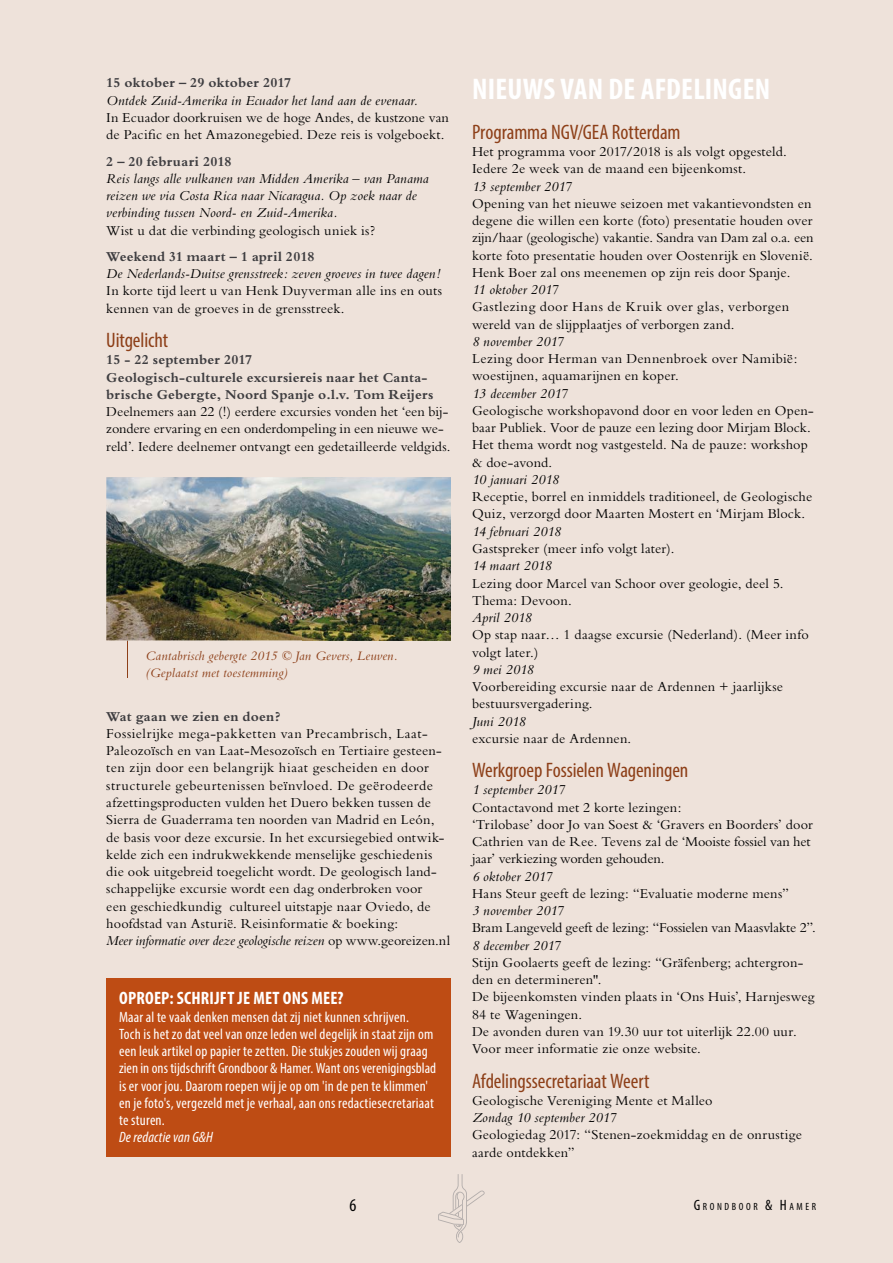
<style>
.page{position:relative;width:893px;height:1263px;background:#eee2da}
.page>*{position:absolute;margin:0;border:0;box-sizing:border-box;transform-origin:0 0}
.t1{font:700 condensed 30px "Myriad Pro";letter-spacing:.005em;color:#fff}
.t2{font:condensed 21px "Myriad Pro";letter-spacing:-.005em;color:#8d3f18}
.t3{font:700 condensed 18px "Myriad Pro";letter-spacing:.01em;color:#fff}
.t4{font:condensed 18px "Myriad Pro";color:#000}
.t5{font:condensed 15px/17.2px "Myriad Pro";letter-spacing:.01em;color:#fff}
.t6{font:italic condensed 15px "Myriad Pro";letter-spacing:.01em;color:#fff}
.t7{font:14.25px/17.2px "M Bembo";letter-spacing:.01em;color:#000}
.t8{font:italic 14.25px/17.2px "M Bembo";letter-spacing:.01em;color:#000}
.t9{font:700 14.25px/17.2px "M Bembo";letter-spacing:.015em;color:#3e3d40}
.t10{font:14.25px/17.2px "M Bembo";letter-spacing:.03em;color:#000}
.t11{font:italic 13.5px/17.2px "M Bembo";letter-spacing:.015em;color:#8d3f18}
.t12{font:condensed 10.5px "Myriad Pro";letter-spacing:.245em;color:#000}
.s1{font-style:italic}
.s2{font-size:15px}
</style>
<div class="page">
<svg style="left:438px;top:1174px;width:47px;height:69px"></svg>
<hr style="left:127px;top:634px;width:1px;height:44px;background:#8d3f18">
<img style="left:106px;top:477px;width:345px;height:163px">
<div style="left:106px;top:979px;width:345px;height:178px;background:#be4c14"></div>
<p class="t9" style="left:106px;top:74px;width:186px">15 oktober – 29 oktober 2017</p>
<p class="t8" style="left:106px;top:92px;width:313px">Ontdek Zuid-Amerika in Ecuador het land aan de evenaar.</p>
<p class="t7" style="left:106px;top:109px;width:344px">In Ecuador doorkruisen we de hoge Andes, de kustzone van de Pacific en het Amazonegebied. Deze reis is volgeboekt.</p>
<p class="t9" style="left:106px;top:152px;width:127px">2 – 20 februari 2018</p>
<p class="t8" style="left:106px;top:170px;width:324px">Reis langs alle vulkanen van Midden Amerika – van Panama reizen we via Costa Rica naar Nicaragua. Op zoek naar de verbinding tussen Noord- en Zuid-Amerika.</p>
<p class="t7" style="left:106px;top:221px;width:270px">Wist u dat die verbinding geologisch uniek is?</p>
<p class="t9" style="left:106px;top:248px;width:210px">Weekend 31 maart – 1 april 2018</p>
<p class="t8" style="left:106px;top:265px;width:336px">De Nederlands-Duitse grensstreek: zeven groeves in twee dagen!</p>
<p class="t7" style="left:106px;top:282px;width:337px">In korte tijd leert u van Henk Duyverman alle ins en outs kennen van de groeves in de grensstreek.</p>
<h2 class="t2" style="left:106px;top:327px;width:63px">Uitgelicht</h2>
<p class="t9" style="left:106px;top:351px;width:329px">15 - 22 september 2017<br>Geologisch-culturele excursiereis naar het Canta&shy;brische Gebergte, Noord Spanje o.l.v. Tom Reijers</p>
<p class="t7" style="left:106px;top:403px;width:346px">Deelnemers aan 22 (!) eerdere excursies vonden het ‘een bij&shy;zondere ervaring en een onderdompeling in een nieuwe we&shy;reld’. Iedere deelnemer ontvangt een gedetailleerde veldgids.</p>
<p class="t11" style="left:146px;top:647px;width:253px">Cantabrisch gebergte 2015 © Jan Gevers, Leuven. (Geplaatst met toestemming)</p>
<p class="t9" style="left:106px;top:707px;width:176px">Wat gaan we zien en doen?</p>
<p class="t7" style="left:106px;top:725px;width:345px">Fossielrijke mega-pakketten van Precambrisch, Laat-Paleozoïsch en van Laat-Mesozoïsch en Tertiaire gesteen&shy;ten zijn door een belangrijk hiaat gescheiden en door structurele gebeurtenissen beïnvloed. De geërodeerde afzettingsproducten vulden het Duero bekken tussen de Sierra de Guaderrama ten noorden van Madrid en León, de basis voor deze excursie. In het excursiegebied ontwik&shy;kelde zich een indrukwekkende menselijke geschiedenis die ook uitgebreid toegelicht wordt. De geologisch land&shy;schappelijke excursie wordt een dag onderbroken voor<br>een geschiedkundig cultureel uitstapje naar Oviedo, de hoofdstad van Asturië. Reisinformatie &amp; boeking:<br><span class="s1">Meer informatie over deze geologische reizen</span> op www.georeizen.nl</p>
<p class="t3" style="left:119px;top:987px;width:226px">OPROEP: SCHRIJFT JE MET ONS MEE?</p>
<p class="t5" style="left:119px;top:1008px;width:319px">Maar al te vaak denken mensen dat zij niet kunnen schrijven.<br>Toch is het zo dat veel van onze leden wel degelijk in staat zijn om een leuk artikel op papier te zetten. Die stukjes zouden wij graag zien in ons tijdschrift Grondboor &amp; Hamer. Want ons verenigingsblad is er voor jou. Daarom roepen wij je op om 'in de pen te klimmen' en je foto's, vergezeld met je verhaal, aan ons redactiesecretariaat te sturen.</p>
<p class="t6" style="left:119px;top:1128px;width:96px">De redactie van G&amp;H</p>
<h1 class="t1" style="left:472px;top:70px;width:300px">NIEUWS VAN DE AFDELINGEN</h1>
<h2 class="t2" style="left:472px;top:119px;width:210px">Programma NGV/GEA Rotterdam</h2>
<p class="t7" style="left:472px;top:143px;width:316px">Het programma voor 2017/2018 is als volgt opgesteld.<br>Iedere 2e week van de maand een bijeenkomst.</p>
<p class="t8" style="left:472px;top:178px;width:101px">13 september 2017</p>
<p class="t7" style="left:472px;top:195px;width:343px">Opening van het nieuwe seizoen met vakantievondsten en degene die willen een korte (foto) presentatie houden over zijn/haar (geologische) vakantie. Sandra van Dam zal o.a. een korte foto presentatie houden over Oostenrijk en Slovenië.<br>Henk Boer zal ons meenemen op zijn reis door Spanje.</p>
<p class="t8" style="left:472px;top:281px;width:88px">11 oktober 2017</p>
<p class="t10" style="left:472px;top:298px;width:319px">Gastlezing door Hans de Kruik over glas, verborgen wereld van de slijpplaatjes of verborgen zand.</p>
<p class="t8" style="left:472px;top:333px;width:93px">8 november 2017</p>
<p class="t7" style="left:472px;top:350px;width:327px">Lezing door Herman van Dennenbroek over Namibië: woestijnen, aquamarijnen en koper.</p>
<p class="t8" style="left:472px;top:385px;width:97px">13 december 2017</p>
<p class="t7" style="left:472px;top:402px;width:343px">Geologische workshopavond door en voor leden en Open&shy;baar Publiek. Voor de pauze een lezing door Mirjam Block.<br>Het thema wordt nog vastgesteld. Na de pauze: workshop &amp; doe-avond.</p>
<p class="t8" style="left:472px;top:471px;width:89px">10 januari 2018</p>
<p class="t7" style="left:472px;top:488px;width:342px">Receptie, borrel en inmiddels traditioneel, de Geologische<br>Quiz, verzorgd door Maarten Mostert en ‘Mirjam Block.</p>
<p class="t8" style="left:472px;top:523px;width:91px">14 februari 2018</p>
<p class="t7" style="left:472px;top:540px;width:204px">Gastspreker (meer info volgt later).</p>
<p class="t8" style="left:472px;top:557px;width:81px">14 maart 2018</p>
<p class="t7" style="left:472px;top:574px;width:313px">Lezing door Marcel van Schoor over geologie, deel 5.<br>Thema: Devoon.</p>
<p class="t8" style="left:472px;top:609px;width:61px">April 2018</p>
<p class="t7" style="left:472px;top:626px;width:338px">Op stap naar… 1 daagse excursie (Nederland). (Meer info volgt later.)</p>
<p class="t8" style="left:472px;top:661px;width:63px">9 mei 2018</p>
<p class="t7" style="left:472px;top:678px;width:313px">Voorbereiding excursie naar de Ardennen + jaarlijkse bestuursvergadering.</p>
<p class="t8" style="left:472px;top:713px;width:55px">Juni 2018</p>
<p class="t7" style="left:472px;top:730px;width:161px">excursie naar de Ardennen.</p>
<h2 class="t2" style="left:472px;top:757px;width:218px">Werkgroep Fossielen Wageningen</h2>
<p class="t8" style="left:472px;top:781px;width:94px">1 september 2017</p>
<p class="t7" style="left:472px;top:799px;width:342px">Contactavond met 2 korte lezingen:<br>‘Trilobase’ door Jo van Soest &amp; ‘Gravers en Boorders’ door Cathrien van de Ree. Tevens zal de ‘Mooiste fossiel van het jaar’ verkiezing worden gehouden.</p>
<p class="t8" style="left:472px;top:868px;width:82px">6 oktober 2017</p>
<p class="t7" style="left:472px;top:885px;width:318px">Hans Steur geeft de lezing: “Evaluatie moderne mens”</p>
<p class="t8" style="left:472px;top:902px;width:93px">3 november 2017</p>
<p class="t7" style="left:472px;top:919px;width:345px">Bram Langeveld geeft de lezing: “Fossielen van Maasvlakte 2”.</p>
<p class="t8" style="left:472px;top:937px;width:90px">8 december 2017</p>
<p class="t7" style="left:472px;top:954px;width:344px">Stijn Goolaerts geeft de lezing: “Gräfenberg; achtergron&shy;den en determineren".<br>De bijeenkomsten vinden plaats in ‘Ons Huis’, Harnjesweg 84 te Wageningen.<br>De avonden duren van 19.30 uur tot uiterlijk 22.00 uur.<br>Voor meer informatie zie onze website.</p>
<h2 class="t2" style="left:472px;top:1068px;width:179px">Afdelingssecretariaat Weert</h2>
<p class="t7" style="left:472px;top:1092px;width:242px">Geologische Vereniging Mente et Malleo</p>
<p class="t8" style="left:472px;top:1109px;width:146px">Zondag 10 september 2017</p>
<p class="t7" style="left:472px;top:1126px;width:331px">Geologiedag 2017: “Stenen-zoekmiddag en de onrustige aarde ontdekken”</p>
<p class="t4" style="left:350px;top:1194px;width:8px">26</p>
<p class="t12" style="left:694px;top:1200px;width:124px"><span class="s2">G</span>RONDBOOR <span class="s2">&amp; H</span>AMER</p>
</div>
